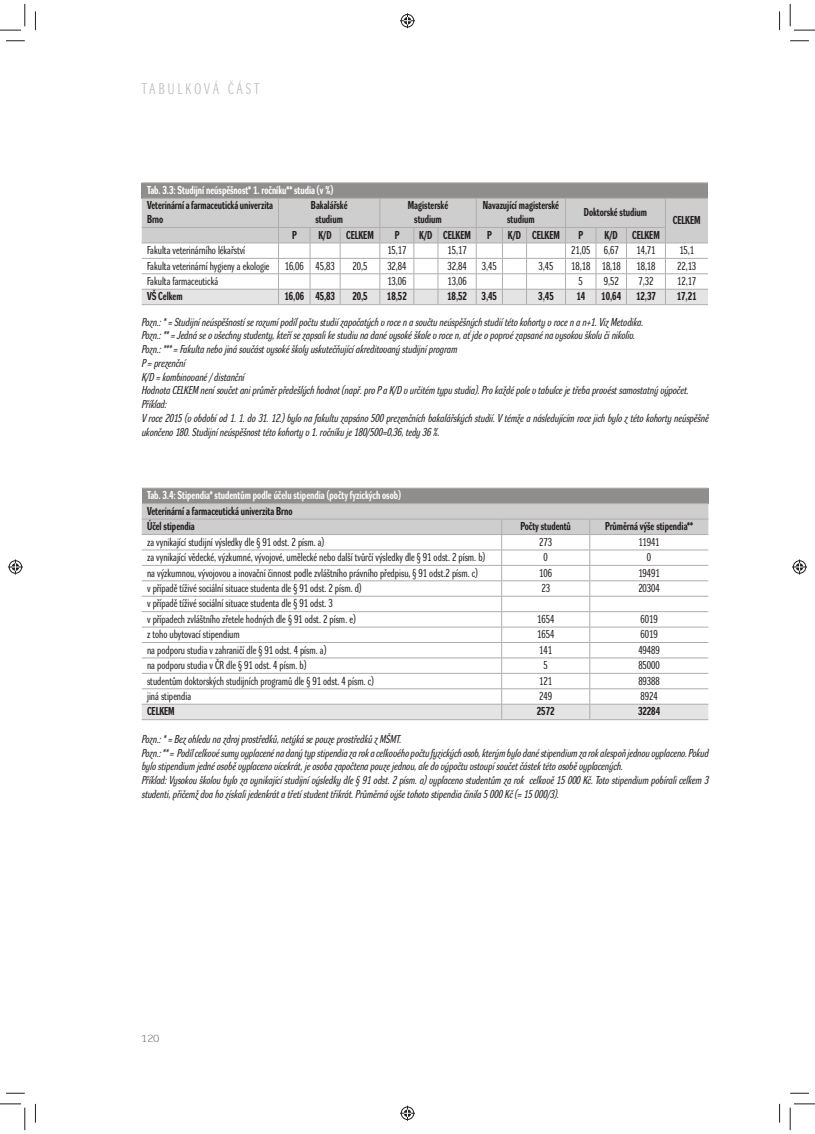
<style>
.page{position:relative;width:815px;height:1134px;background:#fff}
.page>*{position:absolute;margin:0;border:0;box-sizing:border-box;transform-origin:0 0}
.t1{font:15px "Dyna Grotesk LC";letter-spacing:.215em;color:#b9b7b8}
.t2{font:italic 11.25px/13.8px "Dyna Grotesk RC";color:#231f20}
.t3{font:11.25px/15.4px "Dyna Grotesk RC";color:#231f20}
.t4{font:700 11.25px/13.8px "Dyna Grotesk RC";color:#231f20;text-align:center}
.t5{font:700 11.25px "Dyna Grotesk RC";color:#fff}
.t6{font:10px "Dyna Grotesk LXE";color:#6a6564}
</style>
<div class="page">
<div style="left:142px;top:183px;width:566px;height:15px;background:#908d8d"></div>
<svg style="left:142px;top:198px;width:566px;height:106px"></svg>
<hr style="left:142px;top:304px;width:566px;height:1px;background:#afadad">
<hr style="left:142px;top:182px;width:566px;height:1px;background:#afadad">
<div style="left:142px;top:488px;width:566px;height:16px;background:#908d8d"></div>
<svg style="left:142px;top:504px;width:566px;height:215px"></svg>
<hr style="left:142px;top:719px;width:566px;height:1px;background:#afadad">
<hr style="left:142px;top:488px;width:566px;height:1px;background:#afadad">
<hr style="left:142px;top:503px;width:566px;height:1px;background:#afadad">
<hr style="left:142px;top:519px;width:566px;height:1px;background:#afadad">
<svg style="left:6px;top:40px;width:19px;height:2px"></svg>
<svg style="left:790px;top:40px;width:19px;height:2px"></svg>
<svg style="left:6px;top:1092px;width:19px;height:2px"></svg>
<svg style="left:790px;top:1092px;width:19px;height:2px"></svg>
<svg style="left:35px;top:11px;width:1px;height:19px"></svg>
<svg style="left:35px;top:1104px;width:1px;height:18px"></svg>
<svg style="left:779px;top:11px;width:1px;height:19px"></svg>
<svg style="left:779px;top:1104px;width:1px;height:18px"></svg>
<svg style="left:0;top:4px;width:26px;height:27px"></svg>
<svg style="left:0;top:1104px;width:26px;height:26px"></svg>
<svg style="left:790px;top:4px;width:25px;height:27px"></svg>
<svg style="left:790px;top:1104px;width:25px;height:26px"></svg>
<svg style="left:400px;top:13px;width:15px;height:15px"></svg>
<svg style="left:400px;top:1106px;width:15px;height:15px"></svg>
<svg style="left:8px;top:559px;width:15px;height:15px"></svg>
<svg style="left:792px;top:559px;width:15px;height:15px"></svg>
<h1 class="t1" style="left:142px;top:83px;width:119px">TABULKOVÁ ČÁST</h1>
<p class="t5" style="left:147px;top:186px;width:188px">Tab. 3.3: Studijní neúspěšnost* 1. ročníku** studia (v %)</p>
<p class="t4" style="left:147px;top:200px;width:128px;text-align:left">Veterinární a farmaceutická univerzita<br>Brno</p>
<p class="t4" style="left:311px;top:200px;width:38px">Bakalářské studium</p>
<p class="t4" style="left:408px;top:200px;width:42px">Magisterské studium</p>
<p class="t4" style="left:483px;top:200px;width:78px">Navazující magisterské studium</p>
<p class="t4" style="left:584px;top:207px;width:65px">Doktorské studium</p>
<p class="t4" style="left:292px;top:229px;width:6px">P</p>
<p class="t4" style="left:319px;top:229px;width:15px">K/D</p>
<p class="t4" style="left:346px;top:229px;width:29px">CELKEM</p>
<p class="t4" style="left:395px;top:229px;width:6px">P</p>
<p class="t4" style="left:419px;top:229px;width:53px">K/D CELKEM</p>
<p class="t4" style="left:487px;top:229px;width:6px">P</p>
<p class="t4" style="left:508px;top:229px;width:53px">K/D CELKEM</p>
<p class="t4" style="left:579px;top:229px;width:6px">P</p>
<p class="t4" style="left:605px;top:229px;width:15px">K/D</p>
<p class="t4" style="left:632px;top:229px;width:29px">CELKEM</p>
<p class="t4" style="left:673px;top:214px;width:29px">CELKEM</p>
<p class="t3" style="left:147px;top:243px;width:100px">Fakulta veterinárního lékařství</p>
<p class="t3" style="left:387px;top:243px;width:21px">15,17</p>
<p class="t3" style="left:448px;top:243px;width:21px">15,17</p>
<p class="t3" style="left:571px;top:243px;width:49px">21,05 6,67</p>
<p class="t3" style="left:636px;top:243px;width:21px">14,71</p>
<p class="t3" style="left:679px;top:243px;width:16px">15,1</p>
<p class="t3" style="left:147px;top:259px;width:124px">Fakulta veterinární hygieny a ekologie</p>
<p class="t3" style="left:285px;top:259px;width:51px">16,06 45,83</p>
<p class="t3" style="left:353px;top:259px;width:16px">20,5</p>
<p class="t3" style="left:387px;top:259px;width:21px">32,84</p>
<p class="t3" style="left:448px;top:259px;width:21px">32,84</p>
<p class="t3" style="left:482px;top:259px;width:16px">3,45</p>
<p class="t3" style="left:539px;top:259px;width:16px">3,45</p>
<p class="t3" style="left:571px;top:259px;width:51px">18,18 18,18</p>
<p class="t3" style="left:636px;top:259px;width:21px">18,18</p>
<p class="t3" style="left:677px;top:259px;width:21px">22,13</p>
<p class="t3" style="left:147px;top:274px;width:73px">Fakulta farmaceutická</p>
<p class="t3" style="left:387px;top:274px;width:21px">13,06</p>
<p class="t3" style="left:448px;top:274px;width:21px">13,06</p>
<p class="t3" style="left:579px;top:274px;width:6px">5</p>
<p class="t3" style="left:604px;top:274px;width:16px">9,52</p>
<p class="t3" style="left:639px;top:274px;width:16px">7,32</p>
<p class="t3" style="left:677px;top:274px;width:21px">12,17</p>
<p class="t4" style="left:147px;top:291px;width:37px">VŠ Celkem</p>
<p class="t4" style="left:284px;top:291px;width:52px">16,06 45,83</p>
<p class="t4" style="left:352px;top:291px;width:17px">20,5</p>
<p class="t4" style="left:387px;top:291px;width:21px">18,52</p>
<p class="t4" style="left:447px;top:291px;width:21px">18,52</p>
<p class="t4" style="left:482px;top:291px;width:17px">3,45</p>
<p class="t4" style="left:538px;top:291px;width:17px">3,45</p>
<p class="t4" style="left:576px;top:291px;width:10px">14</p>
<p class="t4" style="left:601px;top:291px;width:21px">10,64</p>
<p class="t4" style="left:636px;top:291px;width:21px">12,37</p>
<p class="t4" style="left:677px;top:291px;width:21px">17,21</p>
<p class="t2" style="left:142px;top:316px;width:568px">Pozn.: * = Studijní neúspěšností se rozumí podíl počtu studií započatých v roce n a součtu neúspěšných studií této kohorty v roce n a n+1. Viz Metodika.<br>Pozn.: ** = Jedná se o všechny studenty, kteří se zapsali ke studiu na dané vysoké škole v roce n, ať jde o poprvé zapsané na vysokou školu či nikoliv.<br>Pozn.: *** = Fakulta nebo jiná součást vysoké školy uskutečňující akreditovaný studijní program<br>P = prezenční<br>K/D = kombinované / distanční<br>Hodnota CELKEM není součet ani průměr předešlých hodnot (např. pro P a K/D v určitém typu studia). Pro každé pole v tabulce je třeba provést samostatný výpočet.<br>Příklad:<br>V roce 2015 (v období od 1. 1. do 31. 12.) bylo na fakultu zapsáno 500 prezenčních bakalářských studií. V témže a následujícím roce jich bylo z této kohorty neúspěšně ukončeno 180. Studijní neúspěšnost této kohorty v 1. ročníku je 180/500=0,36, tedy 36 %.</p>
<p class="t5" style="left:147px;top:491px;width:255px">Tab. 3.4: Stipendia* studentům podle účelu stipendia (počty fyzických osob)</p>
<p class="t4" style="left:147px;top:504px;width:147px;line-height:15.5px;text-align:left">Veterinární a farmaceutická univerzita Brno<br>Účel stipendia</p>
<p class="t4" style="left:520px;top:520px;width:52px">Počty studentů</p>
<p class="t4" style="left:605px;top:520px;width:90px">Průměrná výše stipendia**</p>
<p class="t3" style="left:147px;top:535px;width:179px">za vynikající studijní výsledky dle § 91 odst. 2 písm. a)</p>
<p class="t3" style="left:539px;top:535px;width:14px">273</p>
<p class="t3" style="left:639px;top:535px;width:23px">11941</p>
<p class="t3" style="left:147px;top:550px;width:340px">za vynikající vědecké, výzkumné, vývojové, umělecké nebo další tvůrčí výsledky dle § 91 odst. 2 písm. b)</p>
<p class="t3" style="left:544px;top:550px;width:6px">0</p>
<p class="t3" style="left:647px;top:550px;width:6px">0</p>
<p class="t3" style="left:147px;top:566px;width:332px">na výzkumnou, vývojovou a inovační činnost podle zvláštního právního předpisu, § 91 odst.2 písm. c)</p>
<p class="t3" style="left:539px;top:566px;width:14px">106</p>
<p class="t3" style="left:638px;top:566px;width:23px">19491</p>
<p class="t3" style="left:147px;top:581px;width:216px">v případě tíživé sociální situace studenta dle § 91 odst. 2 písm. d)</p>
<p class="t3" style="left:541px;top:581px;width:10px">23</p>
<p class="t3" style="left:638px;top:581px;width:23px">20304</p>
<p class="t3" style="left:147px;top:597px;width:210px">v případě tíživé sociální situace studenta dle § 91 odst. 3<br>v případech zvláštního zřetele hodných dle § 91 odst. 2 písm. e)</p>
<p class="t3" style="left:537px;top:612px;width:19px">1654</p>
<p class="t3" style="left:640px;top:612px;width:19px">6019</p>
<p class="t3" style="left:147px;top:628px;width:94px">z toho ubytovací stipendium</p>
<p class="t3" style="left:537px;top:628px;width:19px">1654</p>
<p class="t3" style="left:640px;top:628px;width:19px">6019</p>
<p class="t3" style="left:147px;top:643px;width:181px">na podporu studia v zahraničí dle § 91 odst. 4 písm. a)</p>
<p class="t3" style="left:539px;top:643px;width:14px">141</p>
<p class="t3" style="left:638px;top:643px;width:23px">49489</p>
<p class="t3" style="left:147px;top:658px;width:161px">na podporu studia v ČR dle § 91 odst. 4 písm. b)</p>
<p class="t3" style="left:544px;top:658px;width:6px">5</p>
<p class="t3" style="left:638px;top:658px;width:23px">85000</p>
<p class="t3" style="left:147px;top:674px;width:228px">studentům doktorských studijních programů dle § 91 odst. 4 písm. c)</p>
<p class="t3" style="left:539px;top:674px;width:14px">121</p>
<p class="t3" style="left:638px;top:674px;width:23px">89388</p>
<p class="t3" style="left:147px;top:689px;width:46px">jiná stipendia</p>
<p class="t3" style="left:539px;top:689px;width:14px">249</p>
<p class="t3" style="left:640px;top:689px;width:19px">8924</p>
<p class="t4" style="left:147px;top:706px;width:29px">CELKEM</p>
<p class="t4" style="left:537px;top:706px;width:19px">2572</p>
<p class="t4" style="left:638px;top:706px;width:24px">32284</p>
<p class="t2" style="left:142px;top:733px;width:568px">Pozn.: * = Bez ohledu na zdroj prostředků, netýká se pouze prostředků z MŠMT.<br>Pozn.: ** = Podíl celkové sumy vyplacené na daný typ stipendia za rok a celkového počtu fyzických osob, kterým bylo dané stipendium za rok alespoň jednou vyplaceno. Pokud bylo stipendium jedné osobě vyplaceno vícekrát, je osoba započtena pouze jednou, ale do výpočtu vstoupí součet částek této osobě vyplacených.<br>Příklad: Vysokou školou bylo za vynikající studijní výsledky dle § 91 odst. 2 písm. a) vyplaceno studentům za rok celkově 15 000 Kč. Toto stipendium pobírali celkem 3 studenti, přičemž dva ho získali jedenkrát a třetí student třikrát. Průměrná výše tohoto stipendia činila 5 000 Kč (= 15 000/3).</p>
<p class="t6" style="left:141px;top:1034px;width:20px">120</p>
</div>
